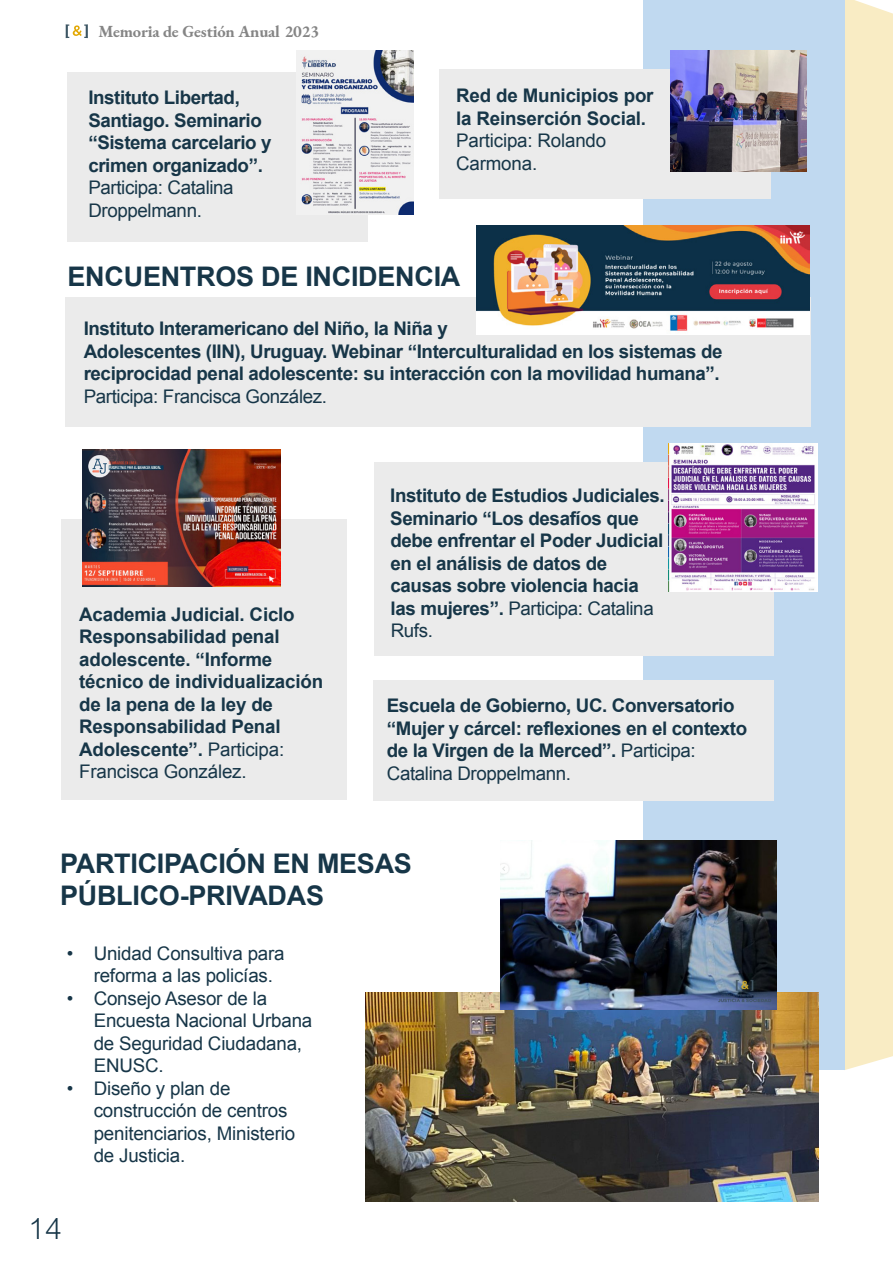
<style>
.page{position:relative;width:893px;height:1263px;background:#fff}
.page>*{position:absolute;margin:0;border:0;box-sizing:border-box;transform-origin:0 0}
.t1{font:31.5px "Arial Lgt";color:#173648}
.t2{font:700 27px/32.4px "Arial";letter-spacing:-.01em;color:#173648}
.t3{font:700 18.75px/22.5px "Arial";letter-spacing:-.02em;color:#173648}
.t4{font:18.75px/22.5px "Arial";letter-spacing:-.01em;color:#173648}
.t5{font:16.5px "EB Garamond";letter-spacing:-.01em;color:#858585}
.s1{font-weight:400}
</style>
<div class="page">
<div style="left:844px;top:0;width:49px;height:1070px;background:#f9ecc4"></div>
<div style="left:643px;top:1px;width:201px;height:1069px;background:#c0d9f0"></div>
<div style="left:67px;top:73px;width:300px;height:169px;background:#ebebeb"></div>
<div style="left:61px;top:520px;width:285px;height:280px;background:#ebebeb"></div>
<div style="left:66px;top:298px;width:745px;height:129px;background:#ebebeb"></div>
<div style="left:373px;top:680px;width:401px;height:120px;background:#ebebeb"></div>
<div style="left:439px;top:70px;width:332px;height:129px;background:#ebebeb"></div>
<img style="left:366px;top:992px;width:453px;height:209px">
<img style="left:501px;top:841px;width:276px;height:168px">
<div style="left:375px;top:463px;width:399px;height:193px;background:#ebebeb"></div>
<img style="left:82px;top:449px;width:198px;height:138px">
<img style="left:669px;top:443px;width:148px;height:149px">
<img style="left:297px;top:50px;width:116px;height:165px">
<img style="left:477px;top:226px;width:333px;height:108px">
<img style="left:670px;top:50px;width:137px;height:122px">
<svg style="left:66px;top:24px;width:22px;height:14px"></svg>
<p class="t5" style="left:98px;top:20px;width:222px">Memoria de Gestión Anual 2023</p>
<p class="t3" style="left:88px;top:87px;width:185px">Instituto Libertad,<br>Santiago. Seminario “Sistema carcelario y crimen organizado”.</p>
<p class="t4" style="left:88px;top:176px;width:147px">Participa: Catalina<br>Droppelmann.</p>
<p class="t3" style="left:456px;top:85px;width:199px">Red de Municipios por la Reinserción Social.</p>
<p class="t4" style="left:456px;top:129px;width:151px">Participa: Rolando<br>Carmona.</p>
<h2 class="t2" style="left:68px;top:261px;width:394px">ENCUENTROS DE INCIDENCIA</h2>
<p class="t3" style="left:84px;top:318px;width:640px">Instituto Interamericano del Niño, la Niña y<br>Adolescentes (IIN), Uruguay. Webinar “Interculturalidad en los sistemas de reciprocidad penal adolescente: su interacción con la movilidad humana”.</p>
<p class="t4" style="left:84px;top:385px;width:245px">Participa: Francisca González.</p>
<p class="t3" style="left:79px;top:603px;width:245px">Academia Judicial. Ciclo<br>Responsabilidad penal adolescente. “Informe técnico de individualización de la pena de la ley de<br>Responsabilidad Penal<br>Adolescente”. <span class="s1">Participa:<br>Francisca González.</span></p>
<p class="t3" style="left:390px;top:485px;width:276px">Instituto de Estudios Judiciales.<br>Seminario “Los desafíos que debe enfrentar el Poder Judicial en el análisis de datos de causas sobre violencia hacia las mujeres”. <span class="s1">Participa: Catalina<br>Rufs.</span></p>
<p class="t3" style="left:387px;top:695px;width:362px">Escuela de Gobierno, UC. Conversatorio “Mujer y cárcel: reflexiones en el contexto de la Virgen de la Merced”. <span class="s1">Participa:<br>Catalina Droppelmann.</span></p>
<h2 class="t2" style="left:60px;top:848px;width:353px">PARTICIPACIÓN EN MESAS<br>PÚBLICO-PRIVADAS</h2>
<p class="t4" style="left:94px;top:942px;width:192px;text-indent:-27px">• Unidad Consultiva para reforma a las policías.</p>
<p class="t4" style="left:94px;top:987px;width:220px;text-indent:-27px">• Consejo Asesor de la<br>Encuesta Nacional Urbana de Seguridad Ciudadana,<br>ENUSC.</p>
<p class="t4" style="left:94px;top:1077px;width:203px;text-indent:-27px">• Diseño y plan de construcción de centros penitenciarios, Ministerio de Justicia.</p>
<h1 class="t1" style="left:32px;top:1211px;width:32px">14</h1>
</div>
